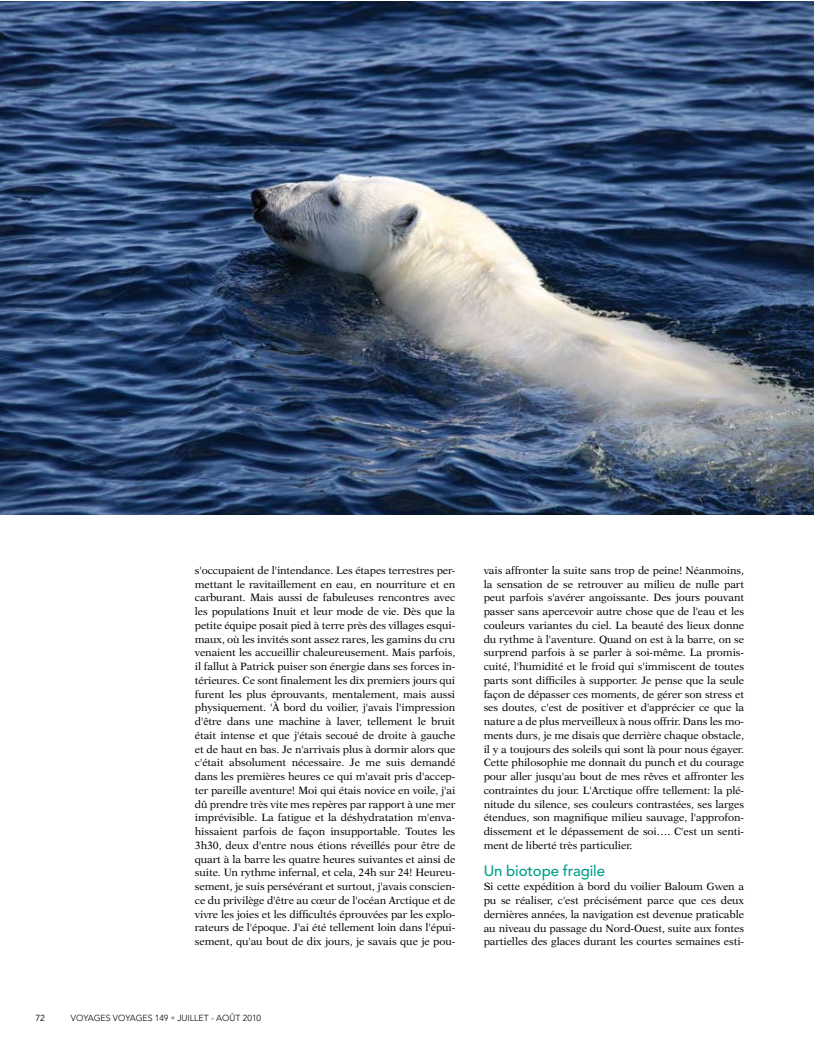
<style>
.page{position:relative;width:815px;height:1053px;background:#fff}
.page>*{position:absolute;margin:0;border:0;box-sizing:border-box;transform-origin:0 0}
.t1{font:500 15px "Avenir LT Std";letter-spacing:-.01em;color:#009f8b}
.t2{font:10.62px/13.8px "New Aster LT Std";letter-spacing:-.01em;color:#000;text-align:justify}
.t3{font:300 8.75px "Avenir LT Std";color:#000}
.t4{font:8.75px "Avenir LT Std";color:#000}
</style>
<div class="page">
<img style="left:0;top:1px;width:814px;height:513px">
<p class="t2" style="left:195px;top:563px;width:262px">s'occupaient de l'intendance. Les étapes terrestres per&shy;mettant le ravitaillement en eau, en nourriture et en carburant. Mais aussi de fabuleuses rencontres avec les populations Inuit et leur mode de vie. Dès que la petite équipe posait pied à terre près des villages esqui&shy;maux, où les invités sont assez rares, les gamins du cru venaient les accueillir chaleureusement. Mais parfois, il fallut à Patrick puiser son énergie dans ses forces in&shy;térieures. Ce sont finalement les dix premiers jours qui furent les plus éprouvants, mentalement, mais aussi physiquement. 'À bord du voilier, j'avais l'impression d'être dans une machine à laver, tellement le bruit était intense et que j'étais secoué de droite à gauche et de haut en bas. Je n'arrivais plus à dormir alors que c'était absolument nécessaire. Je me suis demandé dans les premières heures ce qui m'avait pris d'accep&shy;ter pareille aventure! Moi qui étais novice en voile, j'ai dû prendre très vite mes repères par rapport à une mer imprévisible. La fatigue et la déshydratation m'enva&shy;hissaient parfois de façon insupportable. Toutes les 3h30, deux d'entre nous étions réveillés pour être de quart à la barre les quatre heures suivantes et ainsi de suite. Un rythme infernal, et cela, 24h sur 24! Heureu&shy;sement, je suis persévérant et surtout, j'avais conscien&shy;ce du privilège d'être au cœur de l'océan Arctique et de vivre les joies et les difficultés éprouvées par les explo&shy;rateurs de l'époque. J'ai été tellement loin dans l'épui&shy;sement, qu'au bout de dix jours, je savais que je pou-</p>
<p class="t2" style="left:484px;top:563px;width:262px">vais affronter la suite sans trop de peine! Néanmoins, la sensation de se retrouver au milieu de nulle part peut parfois s'avérer angoissante. Des jours pouvant passer sans apercevoir autre chose que de l'eau et les couleurs variantes du ciel. La beauté des lieux donne du rythme à l'aventure. Quand on est à la barre, on se surprend parfois à se parler à soi-même. La promis&shy;cuité, l'humidité et le froid qui s'immiscent de toutes parts sont difficiles à supporter. Je pense que la seule façon de dépasser ces moments, de gérer son stress et ses doutes, c'est de positiver et d'apprécier ce que la nature a de plus merveilleux à nous offrir. Dans les mo&shy;ments durs, je me disais que derrière chaque obstacle, il y a toujours des soleils qui sont là pour nous égayer.<br>Cette philosophie me donnait du punch et du courage pour aller jusqu'au bout de mes rêves et affronter les contraintes du jour. L'Arctique offre tellement: la plé&shy;nitude du silence, ses couleurs contrastées, ses larges étendues, son magnifique milieu sauvage, l'approfon&shy;dissement et le dépassement de soi…. C'est un senti&shy;ment de liberté très particulier.</p>
<h1 class="t1" style="left:484px;top:862px;width:123px">Un biotope fragile</h1>
<p class="t2" style="left:484px;top:879px;width:262px">Si cette expédition à bord du voilier Baloum Gwen a pu se réaliser, c'est précisément parce que ces deux dernières années, la navigation est devenue praticable au niveau du passage du Nord-Ouest, suite aux fontes partielles des glaces durant les courtes semaines esti-</p>
<p class="t4" style="left:35px;top:1012px;width:11px">72</p>
<p class="t3" style="left:71px;top:1012px;width:192px">VOYAGES VOYAGES 149 JUILLET - AOÛT 2010</p>
</div>
